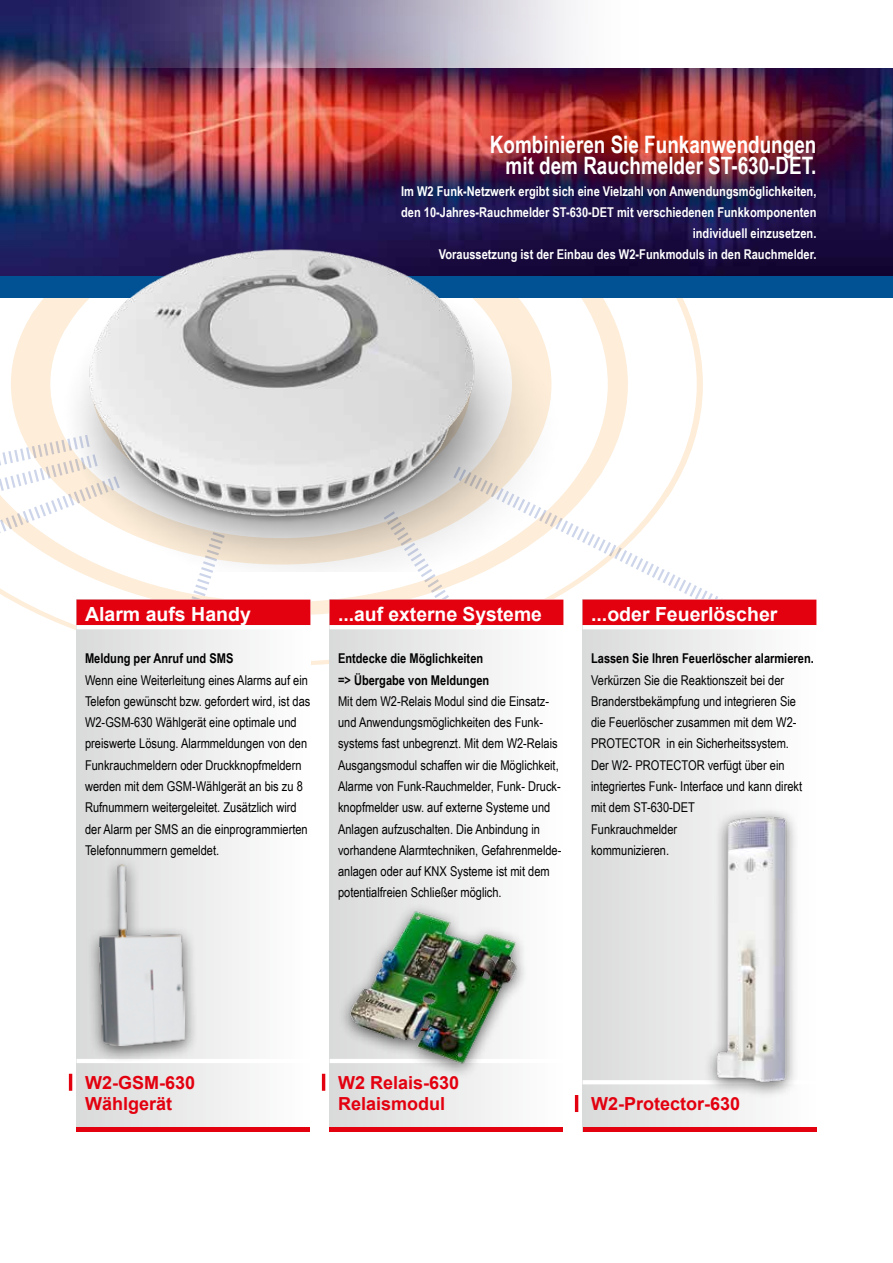
<style>
.page{position:relative;width:893px;height:1263px;background:#fff}
.page>*{position:absolute;margin:0;border:0;box-sizing:border-box;transform-origin:0 0}
.t1{font:700 24px/21.3px "Arial Narrow";color:#fff;text-align:right;scale:.96 1}
.t2{font:700 19.5px "Arial";color:#fff}
.t3{font:700 18px/21.3px "Arial";color:#e3000f}
.t4{font:13.5px/21.3px "Arial Narrow";color:#000}
.t5{font:700 13.5px/21.3px "Arial Narrow";color:#fff;text-align:right}
.t6{font:700 13.5px/21.3px "Arial Narrow";color:#000}
</style>
<div class="page">
<img style="left:0;top:68px;width:893px;height:208px">
<svg style="left:49px;top:574px;width:534px;height:92px"></svg>
<svg style="left:581px;top:298px;width:122px;height:166px"></svg>
<img style="left:0;top:182px;width:569px;height:388px">
<svg style="left:0;top:276px;width:893px;height:22px;fill:#005295"></svg>
<svg style="left:0;top:0;width:573px;height:68px"></svg>
<svg style="left:0;top:432px;width:122px;height:187px"></svg>
<svg style="left:185px;top:530px;width:42px;height:70px"></svg>
<div style="left:77px;top:600px;width:233px;height:531px;background:linear-gradient(to right,#d9dada,#fff)"></div>
<div style="left:77px;top:600px;width:233px;height:25px;background:#e3000f"></div>
<hr style="left:77px;top:625px;width:233px;height:4px;background:#fff">
<hr style="left:77px;top:1059px;width:233px;height:4px;background:#fff">
<hr style="left:69px;top:1074px;width:3px;height:17px;background:#e3000f">
<hr style="left:77px;top:1127px;width:233px;height:4px;background:#e3000f">
<div style="left:330px;top:600px;width:233px;height:531px;background:linear-gradient(to right,#d9dada,#fff)"></div>
<div style="left:330px;top:600px;width:233px;height:25px;background:#e3000f"></div>
<hr style="left:330px;top:625px;width:233px;height:4px;background:#fff">
<hr style="left:330px;top:1059px;width:233px;height:4px;background:#fff">
<hr style="left:322px;top:1074px;width:3px;height:17px;background:#e3000f">
<hr style="left:330px;top:1127px;width:233px;height:4px;background:#e3000f">
<svg style="left:381px;top:464px;width:355px;height:154px"></svg>
<div style="left:583px;top:600px;width:233px;height:531px;background:linear-gradient(to right,#dadada,#fff)"></div>
<div style="left:583px;top:600px;width:233px;height:25px;background:#e3000f"></div>
<hr style="left:583px;top:625px;width:233px;height:4px;background:#fff">
<hr style="left:583px;top:1080px;width:233px;height:4px;background:#fff">
<hr style="left:575px;top:1095px;width:3px;height:17px;background:#e3000f">
<hr style="left:583px;top:1127px;width:233px;height:4px;background:#e3000f">
<div style="left:703px;top:807px;width:96px;height:292px;background:#000;opacity:.6"></div>
<img style="left:704px;top:810px;width:103px;height:276px">
<div style="left:86px;top:855px;width:112px;height:209px;background:#000;opacity:.6"></div>
<img style="left:98px;top:864px;width:90px;height:183px">
<div style="left:338px;top:902px;width:191px;height:178px;background:#000;opacity:.6"></div>
<img style="left:344px;top:909px;width:175px;height:158px">
<h1 class="t1" style="left:490px;top:133px;width:342px">Kombinieren Sie Funkanwendungen mit dem Rauchmelder ST-630-DET.</h1>
<p class="t5" style="left:401px;top:180px;width:417px">Im W2 Funk-Netzwerk ergibt sich eine Vielzahl von Anwendungsmöglichkeiten, den 10-Jahres-Rauchmelder ST-630-DET mit verschiedenen Funkkomponenten individuell einzusetzen.<br>Voraussetzung ist der Einbau des W2-Funkmoduls in den Rauchmelder.</p>
<h2 class="t2" style="left:85px;top:601px;width:167px">Alarm aufs Handy</h2>
<p class="t6" style="left:85px;top:647px;width:150px">Meldung per Anruf und SMS</p>
<p class="t4" style="left:85px;top:669px;width:227px">Wenn eine Weiterleitung eines Alarms auf ein Telefon gewünscht bzw. gefordert wird, ist das W2-GSM-630 Wählgerät eine optimale und preiswerte Lösung. Alarmmeldungen von den Funkrauchmeldern oder Druckknopfmeldern werden mit dem GSM-Wählgerät an bis zu 8<br>Rufnummern weitergeleitet. Zusätzlich wird der Alarm per SMS an die einprogrammierten Telefonnummern gemeldet.</p>
<h2 class="t2" style="left:338px;top:601px;width:205px">...auf externe Systeme</h2>
<p class="t6" style="left:338px;top:647px;width:153px">Entdecke die Möglichkeiten =&gt; Übergabe von Meldungen</p>
<p class="t4" style="left:338px;top:690px;width:225px">Mit dem W2-Relais Modul sind die Einsatz&shy;und Anwendungsmöglichkeiten des Funk&shy;systems fast unbegrenzt. Mit dem W2-Relais Ausgangsmodul schaffen wir die Möglichkeit, Alarme von Funk-Rauchmelder, Funk- Druck&shy;knopfmelder usw. auf externe Systeme und Anlagen aufzuschalten. Die Anbindung in vorhandene Alarmtechniken, Gefahrenmelde&shy;anlagen oder auf KNX Systeme ist mit dem potentialfreien Schließer möglich.</p>
<h2 class="t2" style="left:591px;top:601px;width:188px">...oder Feuerlöscher</h2>
<p class="t6" style="left:591px;top:647px;width:224px">Lassen Sie Ihren Feuerlöscher alarmieren.</p>
<p class="t4" style="left:591px;top:669px;width:213px">Verkürzen Sie die Reaktionszeit bei der<br>Branderstbekämpfung und integrieren Sie die Feuerlöscher zusammen mit dem W2-<br>PROTECTOR in ein Sicherheitssystem.<br>Der W2- PROTECTOR verfügt über ein integriertes Funk- Interface und kann direkt mit dem ST-630-DET<br>Funkrauchmelder<br>kommunizieren.</p>
<h3 class="t3" style="left:85px;top:1072px;width:112px">W2-GSM-630<br>Wählgerät</h3>
<h3 class="t3" style="left:338px;top:1072px;width:123px">W2 Relais-630<br>Relaismodul</h3>
<h3 class="t3" style="left:591px;top:1093px;width:151px">W2-Protector-630</h3>
</div>
